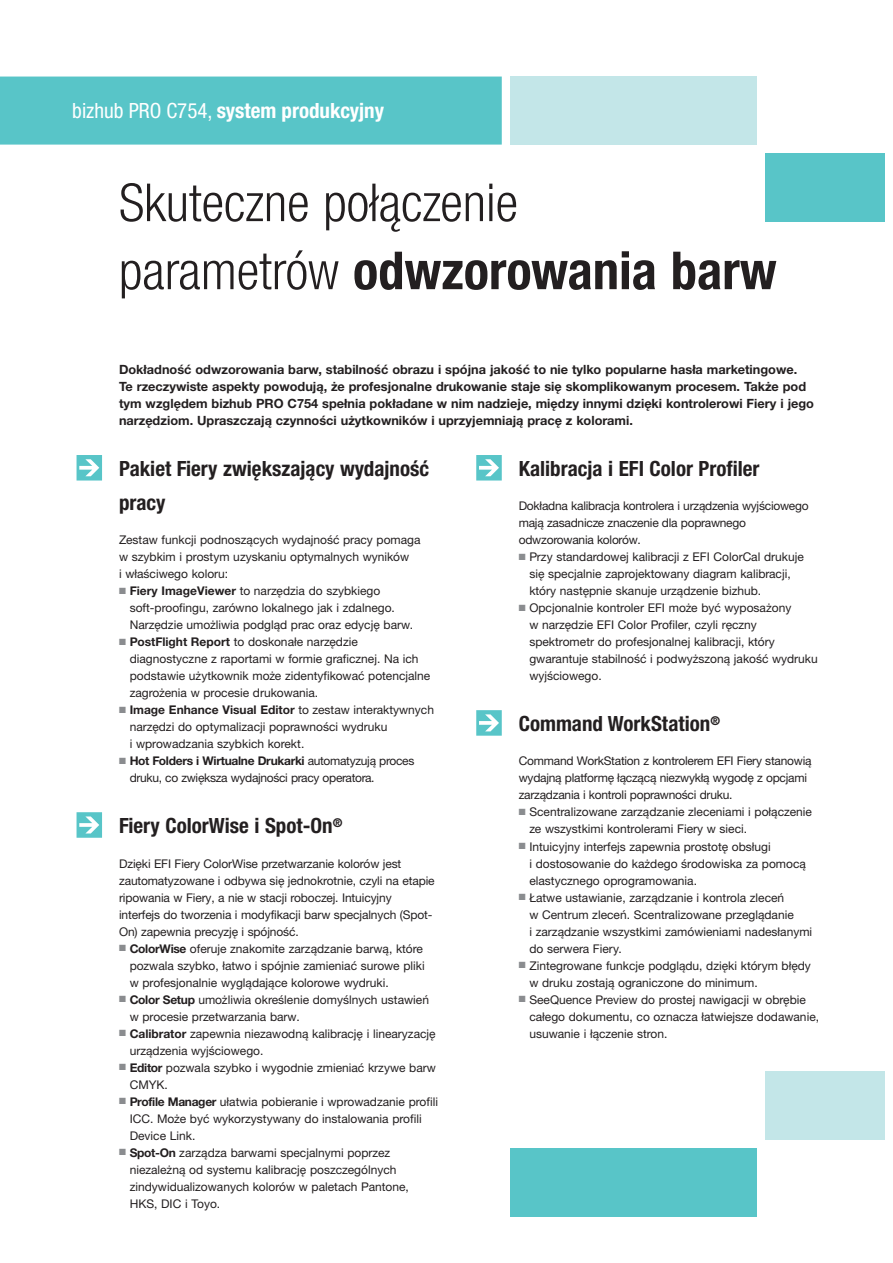
<style>
.page{position:relative;width:893px;height:1263px;background:#fff}
.page>*{position:absolute;margin:0;border:0;box-sizing:border-box;transform-origin:0 0}
.t1{font:300 condensed 52.5px/68.1px "Helvetica Neue LTW1 G";color:#231f20}
.t2{font:700 condensed 21px/34px "Helvetica Neue LTW1 G";color:#231f20}
.t3{font:700 condensed 21px "Helvetica Neue LTW1 G";color:#fff}
.t4{font:700 12.75px/17px "Helvetica Neue LTW1 G";color:#231f20}
.t5{font:12px/17px "Helvetica Neue LTW1 G";color:#231f20}
.t6{font:12px/17px "Helvetica Neue LTW1 G";letter-spacing:-.02em;color:#231f20}
.t7{font:12px/17px "Helvetica Neue LTW1 G";letter-spacing:-.025em;color:#231f20}
.s1{font-weight:400}
.s2{font-weight:700}
.s3{color:#8a8c8f}
</style>
<div class="page">
<div style="left:765px;top:153px;width:119px;height:68px;background:#58c5c8"></div>
<svg style="left:77px;top:455px;width:25px;height:25px"></svg>
<svg style="left:77px;top:812px;width:25px;height:26px"></svg>
<svg style="left:476px;top:710px;width:26px;height:26px"></svg>
<svg style="left:476px;top:455px;width:26px;height:25px"></svg>
<div style="left:0;top:77px;width:502px;height:68px;background:#58c5c8"></div>
<div style="left:510px;top:77px;width:247px;height:68px;background:#c3e6e8"></div>
<div style="left:765px;top:1071px;width:119px;height:69px;background:#c3e6e8"></div>
<div style="left:510px;top:1148px;width:247px;height:68px;background:#58c5c8"></div>
<h2 class="t3" style="left:72px;top:97px;width:313px"><span class="s1">bizhub PRO C754,</span> system produkcyjny</h2>
<h1 class="t1" style="left:119px;top:169px;width:659px">Skuteczne połączenie<br>parametrów <span class="s2">odwzorowania barw</span></h1>
<p class="t4" style="left:119px;top:361px;width:696px">Dokładność odwzorowania barw, stabilność obrazu i spójna jakość to nie tylko popularne hasła marketingowe.<br>Te rzeczywiste aspekty powodują, że profesjonalne drukowanie staje się skomplikowanym procesem. Także pod tym względem bizhub PRO C754 spełnia pokładane w nim nadzieje, między innymi dzięki kontrolerowi Fiery i jego narzędziom. Upraszczają czynności użytkowników i uprzyjemniają pracę z kolorami.</p>
<h2 class="t2" style="left:119px;top:452px;width:312px">Pakiet Fiery zwiększający wydajność pracy</h2>
<p class="t5" style="left:119px;top:531px;width:303px">Zestaw funkcji podnoszących wydajność pracy pomaga w szybkim i prostym uzyskaniu optymalnych wyników<br>i właściwego koloru:</p>
<p class="t5" style="left:130px;top:582px;width:285px;text-indent:-11px"><span class="s3">■</span> <span class="s2">Fiery ImageViewer</span> to narzędzia do szybkiego soft-proofingu, zarówno lokalnego jak i zdalnego.<br>Narzędzie umożliwia podgląd prac oraz edycję barw.</p>
<p class="t5" style="left:130px;top:633px;width:302px;text-indent:-11px"><span class="s3">■</span> <span class="s2">PostFlight Report</span> to doskonałe narzędzie diagnostyczne z raportami w formie graficznej. Na ich podstawie użytkownik może zidentyfikować potencjalne zagrożenia w procesie drukowania.</p>
<p class="t5" style="left:130px;top:702px;width:306px;text-indent:-11px"><span class="s3">■</span> <span class="s2">Image Enhance Visual Editor</span> to zestaw interaktywnych narzędzi do optymalizacji poprawności wydruku<br>i wprowadzania szybkich korekt.</p>
<p class="t7" style="left:130px;top:753px;width:286px;text-indent:-11px"><span class="s3">■</span> <span class="s2">Hot Folders i Wirtualne Drukarki</span> automatyzują proces druku, co zwiększa wydajności pracy operatora.</p>
<h2 class="t2" style="left:119px;top:809px;width:225px">Fiery ColorWise i Spot-On<sup>®</sup></h2>
<p class="t5" style="left:119px;top:855px;width:317px">Dzięki EFI Fiery ColorWise przetwarzanie kolorów jest zautomatyzowane i odbywa się jednokrotnie, czyli na etapie ripowania w Fiery, a nie w stacji roboczej. Intuicyjny interfejs do tworzenia i modyfikacji barw specjalnych (Spot-On) zapewnia precyzję i spójność.</p>
<p class="t5" style="left:130px;top:940px;width:297px;text-indent:-11px"><span class="s3">■</span> <span class="s2">ColorWise</span> oferuje znakomite zarządzanie barwą, które pozwala szybko, łatwo i spójnie zamieniać surowe pliki w profesjonalnie wyglądające kolorowe wydruki.</p>
<p class="t5" style="left:130px;top:991px;width:301px;text-indent:-11px"><span class="s3">■</span> <span class="s2">Color Setup</span> umożliwia określenie domyślnych ustawień w procesie przetwarzania barw.</p>
<p class="t5" style="left:130px;top:1025px;width:308px;text-indent:-11px"><span class="s3">■</span> <span class="s2">Calibrator</span> zapewnia niezawodną kalibrację i linearyzację urządzenia wyjściowego.</p>
<p class="t5" style="left:130px;top:1059px;width:308px;text-indent:-11px"><span class="s3">■</span> <span class="s2">Editor</span> pozwala szybko i wygodnie zmieniać krzywe barw<br>CMYK.</p>
<p class="t5" style="left:130px;top:1093px;width:310px;text-indent:-11px"><span class="s3">■</span> <span class="s2">Profile Manager</span> ułatwia pobieranie i wprowadzanie profili<br>ICC. Może być wykorzystywany do instalowania profili<br>Device Link.</p>
<p class="t5" style="left:130px;top:1144px;width:281px;text-indent:-11px"><span class="s3">■</span> <span class="s2">Spot-On</span> zarządza barwami specjalnymi poprzez niezależną od systemu kalibrację poszczególnych zindywidualizowanych kolorów w paletach Pantone, HKS, DIC i Toyo.</p>
<h2 class="t2" style="left:519px;top:452px;width:242px">Kalibracja i EFI Color Profiler</h2>
<p class="t6" style="left:519px;top:497px;width:291px">Dokładna kalibracja kontrolera i urządzenia wyjściowego mają zasadnicze znaczenie dla poprawnego odwzorowania kolorów.</p>
<p class="t5" style="left:529px;top:548px;width:276px;text-indent:-11px"><span class="s3">■</span> Przy standardowej kalibracji z EFI ColorCal drukuje się specjalnie zaprojektowany diagram kalibracji, który następnie skanuje urządzenie bizhub.</p>
<p class="t5" style="left:529px;top:599px;width:290px;text-indent:-11px"><span class="s3">■</span> Opcjonalnie kontroler EFI może być wyposażony<br>w narzędzie EFI Color Profiler, czyli ręczny spektrometr do profesjonalnej kalibracji, który gwarantuje stabilność i podwyższoną jakość wydruku wyjściowego.</p>
<h2 class="t2" style="left:519px;top:707px;width:203px">Command WorkStation<sup>®</sup></h2>
<p class="t6" style="left:519px;top:753px;width:294px">Command WorkStation z kontrolerem EFI Fiery stanowią wydajną platformę łączącą niezwykłą wygodę z opcjami zarządzania i kontroli poprawności druku.</p>
<p class="t5" style="left:529px;top:804px;width:284px;text-indent:-11px"><span class="s3">■</span> Scentralizowane zarządzanie zleceniami i połączenie ze wszystkimi kontrolerami Fiery w sieci.</p>
<p class="t5" style="left:529px;top:838px;width:278px;text-indent:-11px"><span class="s3">■</span> Intuicyjny interfejs zapewnia prostotę obsługi<br>i dostosowanie do każdego środowiska za pomocą elastycznego oprogramowania.</p>
<p class="t5" style="left:529px;top:889px;width:284px;text-indent:-11px"><span class="s3">■</span> Łatwe ustawianie, zarządzanie i kontrola zleceń<br>w Centrum zleceń. Scentralizowane przeglądanie<br>i zarządzanie wszystkimi zamówieniami nadesłanymi do serwera Fiery.</p>
<p class="t5" style="left:529px;top:957px;width:283px;text-indent:-11px"><span class="s3">■</span> Zintegrowane funkcje podglądu, dzięki którym błędy w druku zostają ograniczone do minimum.</p>
<p class="t5" style="left:529px;top:991px;width:291px;text-indent:-11px"><span class="s3">■</span> SeeQuence Preview do prostej nawigacji w obrębie całego dokumentu, co oznacza łatwiejsze dodawanie, usuwanie i łączenie stron.</p>
</div>
